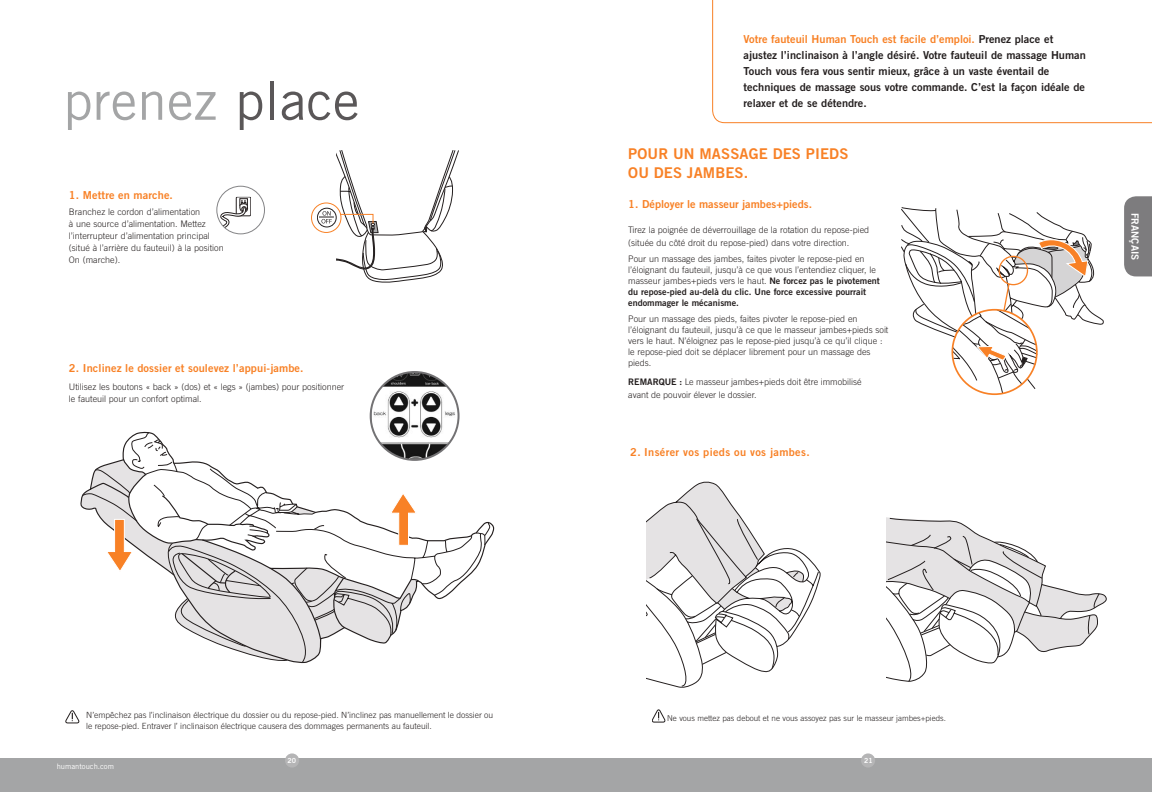
<style>
.page{position:relative;width:1152px;height:792px;background:#fff}
.page>*{position:absolute;margin:0;border:0;box-sizing:border-box;transform-origin:0 0}
.t1{font:53.3px "Trade Gothic LT";color:#a4a5a6}
.t2{font:14.8px/19.8px "Trade Gothic LT Bold Two";letter-spacing:.01em;color:#f88126}
.t3{font:11px/16px "Trade Gothic LT Bold Two";color:#241f1f}
.t4{font:11px "Trade Gothic LT Bold Two";letter-spacing:.01em;color:#f88126}
.t5{font:11px "Trade Gothic LT Bold Two";letter-spacing:.03em;color:#f88126}
.t6{font:10px "Trade Gothic LT Bold Two";color:#fff}
.t7{font:300 9px/11px "Trade Gothic LT";color:#241f1f}
.t8{font:9px/11px "Trade Gothic LT Bold Two";color:#241f1f}
.t9{font:300 8.5px/11px "Trade Gothic LT";color:#241f1f}
.t10{font:300 8px "Trade Gothic LT";color:#241f1f}
.t11{font:7.6px "Trade Gothic LT";color:#fff}
.t12{font:7px "Trade Gothic LT Bold Two";color:#fff}
.s1{color:#5a5758}
.s2{color:#f88126}
.s3{font-family:"Trade Gothic LT Bold Two";font-weight:400}
</style>
<div class="page">
<div style="left:576px;top:758px;width:576px;height:34px;background:#a4a5a6"></div>
<div style="left:861px;top:753px;width:14px;height:15px;background:#b5b5b6;border-radius:50%"></div>
<div style="left:1124px;top:196px;width:28px;height:80px;background:#7d7c7e"></div>
<div style="left:0;top:758px;width:576px;height:34px;background:#a4a5a6"></div>
<div style="left:285px;top:753px;width:14px;height:15px;background:#b5b5b6;border-radius:50%"></div>
<svg style="left:712px;top:0;width:440px;height:123px"></svg>
<svg style="left:65px;top:710px;width:14px;height:14px"></svg>
<svg style="left:652px;top:710px;width:13px;height:13px"></svg>
<svg style="left:887px;top:517px;width:220px;height:165px"></svg>
<svg style="left:646px;top:482px;width:175px;height:206px"></svg>
<div style="left:236px;top:197px;width:15px;height:19px;border:1px solid #241f1f"></div>
<svg style="left:240px;top:198px;width:8px;height:2px"></svg>
<svg style="left:217px;top:200px;width:32px;height:31px"></svg>
<div style="left:216px;top:186px;width:49px;height:48px;border:1px solid #848486;border-radius:50%"></div>
<svg style="left:312px;top:203px;width:29px;height:29px"></svg>
<div style="left:317px;top:208px;width:19px;height:19px;background:#7f7c7c;border-radius:50%"></div>
<div style="left:317px;top:208px;width:20px;height:19px;border:1px solid #241f1f;border-radius:50%"></div>
<svg style="left:319px;top:150px;width:140px;height:132px"></svg>
<div style="left:311px;top:202px;width:30px;height:31px;border:1px solid #f88126;border-radius:50%"></div>
<svg style="left:81px;top:432px;width:409px;height:231px"></svg>
<img style="left:371px;top:372px;width:88px;height:88px;border-radius:44px">
<div style="left:370px;top:371px;width:90px;height:90px;border:2px solid #737274;border-radius:50%"></div>
<svg style="left:901px;top:207px;width:203px;height:187px"></svg>
<h1 class="t1" style="left:63px;top:69px;width:298px">prenez <span class="s1">place</span></h1>
<p class="t4" style="left:69px;top:188px;width:106px">1. Mettre en marche.</p>
<p class="t7" style="left:69px;top:206px;width:156px;line-height:12px">Branchez le cordon d’alimentation<br>à une source d’alimentation. Mettez l’interrupteur d’alimentation principal (situé à l’arrière du fauteuil) à la position On (marche).</p>
<p class="t4" style="left:69px;top:361px;width:236px">2. Inclinez le dossier et soulevez l’appui-jambe.</p>
<p class="t7" style="left:69px;top:381px;width:277px;line-height:12px">Utilisez les boutons « back » (dos) et « legs » (jambes) pour positionner le fauteuil pour un confort optimal.</p>
<p class="t9" style="left:86px;top:709px;width:409px">N’empêchez pas l’inclinaison électrique du dossier ou du repose-pied. N’inclinez pas manuellement le dossier ou le repose-pied. Entraver l’ inclinaison électrique causera des dommages permanents au fauteuil.</p>
<p class="t11" style="left:57px;top:762px;width:59px">humantouch.com</p>
<p class="t12" style="left:288px;top:756px;width:10px">20</p>
<p class="t3" style="left:744px;top:31px;width:344px"><span class="s2">Votre fauteuil Human Touch est facile d’emploi.</span> Prenez place et ajustez l’inclinaison à l’angle désiré. Votre fauteuil de massage Human Touch vous fera vous sentir mieux, grâce à un vaste éventail de techniques de massage sous votre commande. C’est la façon idéale de relaxer et de se détendre.</p>
<h2 class="t2" style="left:628px;top:143px;width:222px">POUR UN MASSAGE DES PIEDS<br>OU DES JAMBES.</h2>
<p class="t4" style="left:628px;top:197px;width:185px">1. Déployer le masseur jambes+pieds.</p>
<p class="t7" style="left:628px;top:223px;width:242px;line-height:13px">Tirez la poignée de déverrouillage de la rotation du repose-pied (située du côté droit du repose-pied) dans votre direction.</p>
<p class="t7" style="left:628px;top:253px;width:253px">Pour un massage des jambes, faites pivoter le repose-pied en l’éloignant du fauteuil, jusqu’à ce que vous l’entendiez cliquer, le masseur jambes+pieds vers le haut. <span class="s3">Ne forcez pas le pivotement</span></p>
<p class="t8" style="left:628px;top:286px;width:239px">du repose-pied au-delà du clic. Une force excessive pourrait endommager le mécanisme.</p>
<p class="t7" style="left:628px;top:313px;width:262px">Pour un massage des pieds, faites pivoter le repose-pied en l’éloignant du fauteuil, jusqu’à ce que le masseur jambes+pieds soit vers le haut. N’éloignez pas le repose-pied jusqu’à ce qu’il clique : le repose-pied doit se déplacer librement pour un massage des pieds.</p>
<p class="t7" style="left:628px;top:375px;width:235px;line-height:13px"><span class="s3">REMARQUE :</span> Le masseur jambes+pieds doit être immobilisé avant de pouvoir élever le dossier.</p>
<p class="t5" style="left:630px;top:445px;width:181px">2. Insérer vos pieds ou vos jambes.</p>
<p class="t6" style="left:1141px;top:213px;width:49px;rotate:90deg">FRANÇAIS</p>
<p class="t10" style="left:667px;top:713px;width:280px">Ne vous mettez pas debout et ne vous assoyez pas sur le masseur jambes+pieds.</p>
<p class="t12" style="left:864px;top:756px;width:10px">21</p>
</div>
